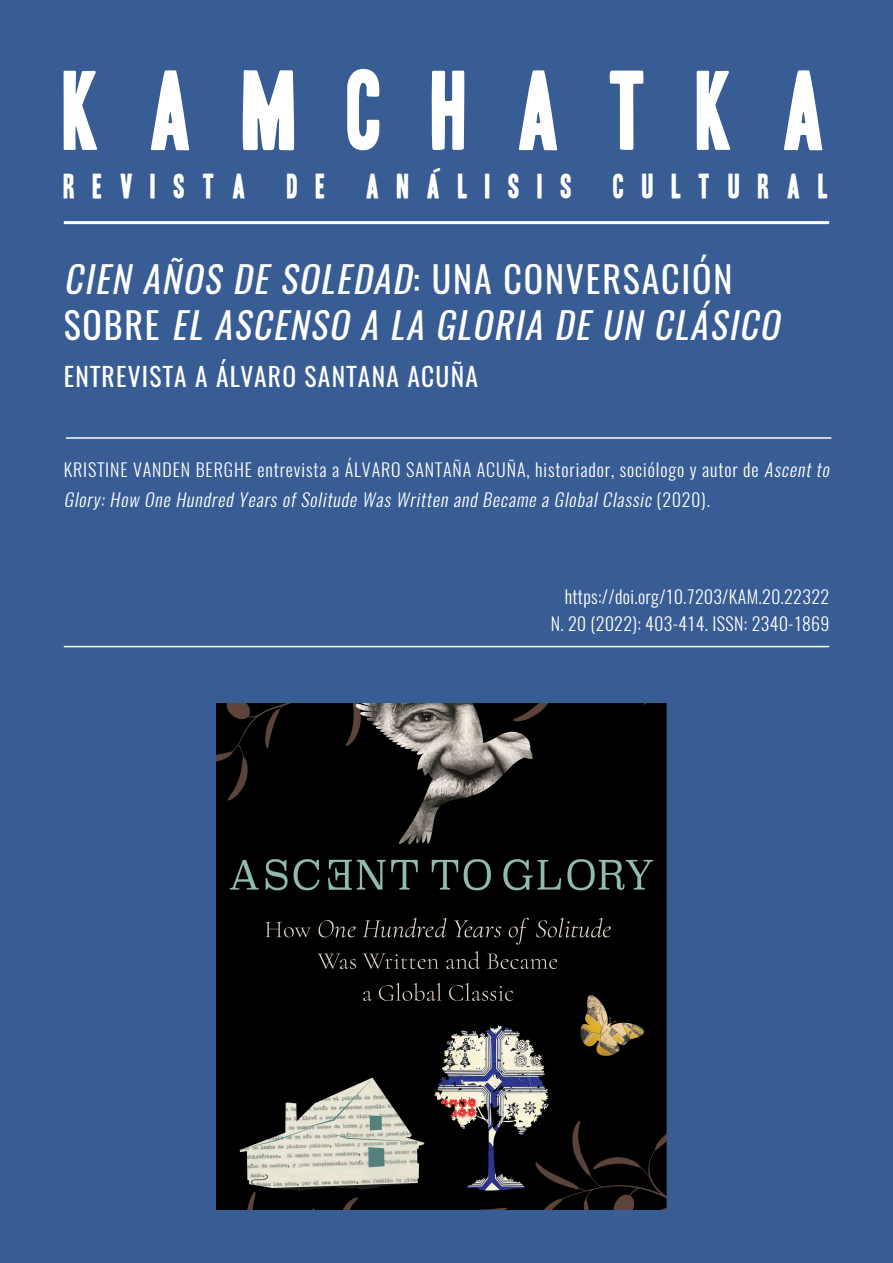
<style>
.page{position:relative;width:893px;height:1263px;background:#385c94}
.page>*{position:absolute;margin:0;border:0;box-sizing:border-box;transform-origin:0 0}
.t1{font:97.5px "Headline One HPLHS";letter-spacing:.5em;color:#fff}
.t2{font:italic 36px/46.5px "Oswald";color:#fff}
.t3{font:30px "Headline One HPLHS";letter-spacing:.59em;color:#fff}
.t4{font:25.5px "Oswald";letter-spacing:.05em;color:#fff}
.t5{font:300 18px/30px "Oswald";letter-spacing:.05em;color:#fff}
.t6{font:300 18px "Oswald";letter-spacing:.02em;color:#fff}
.s1{font-style:normal}
.s2{font-style:italic}
</style>
<div class="page">
<svg style="left:433px;top:167px;width:8px;height:6px"></svg>
<hr style="left:64px;top:221px;width:765px;height:3px;background:#fff">
<hr style="left:66px;top:437px;width:765px;height:2px;background:#fff">
<hr style="left:64px;top:646px;width:765px;height:1px;background:#fff">
<img style="left:216px;top:704px;width:450px;height:506px">
<p class="t1" style="left:64px;top:64px;width:764px">KAMCHATKA</p>
<p class="t3" style="left:64px;top:172px;width:184px">REVISTA</p>
<p class="t3" style="left:287px;top:172px;width:40px">D E</p>
<p class="t3" style="left:366px;top:172px;width:208px">ANALISIS</p>
<p class="t3" style="left:613px;top:172px;width:216px">CULTURAL</p>
<p class="t2" style="left:64px;top:256px;width:725px">CIEN AÑOS DE SOLEDAD<span class="s1">: U N A C O N V E R S A C I Ó N<br>S O B R E</span> EL ASCENSO A LA GLORIA DE UN CLÁSICO</p>
<p class="t4" style="left:64px;top:359px;width:416px">ENTREVISTA A ÁLVARO SANTANA ACUÑA</p>
<p class="t5" style="left:64px;top:454px;width:771px">KRISTINE VANDEN BERGHE entrevista a ÁLVARO SANTAÑA ACUÑA, historiador, sociólogo y autor de <span class="s2">Ascent to<br>Glory: How One Hundred Years of Solitude Was Written and Became a Global Classic</span> ( 2 0 2 0 ) .</p>
<p class="t6" style="left:565px;top:584px;width:266px">https://doi.org/10.7203/KAM.20.22322</p>
<p class="t6" style="left:551px;top:611px;width:280px">N. 20 (2022): 403-414. ISSN: 2340-1869</p>
</div>
